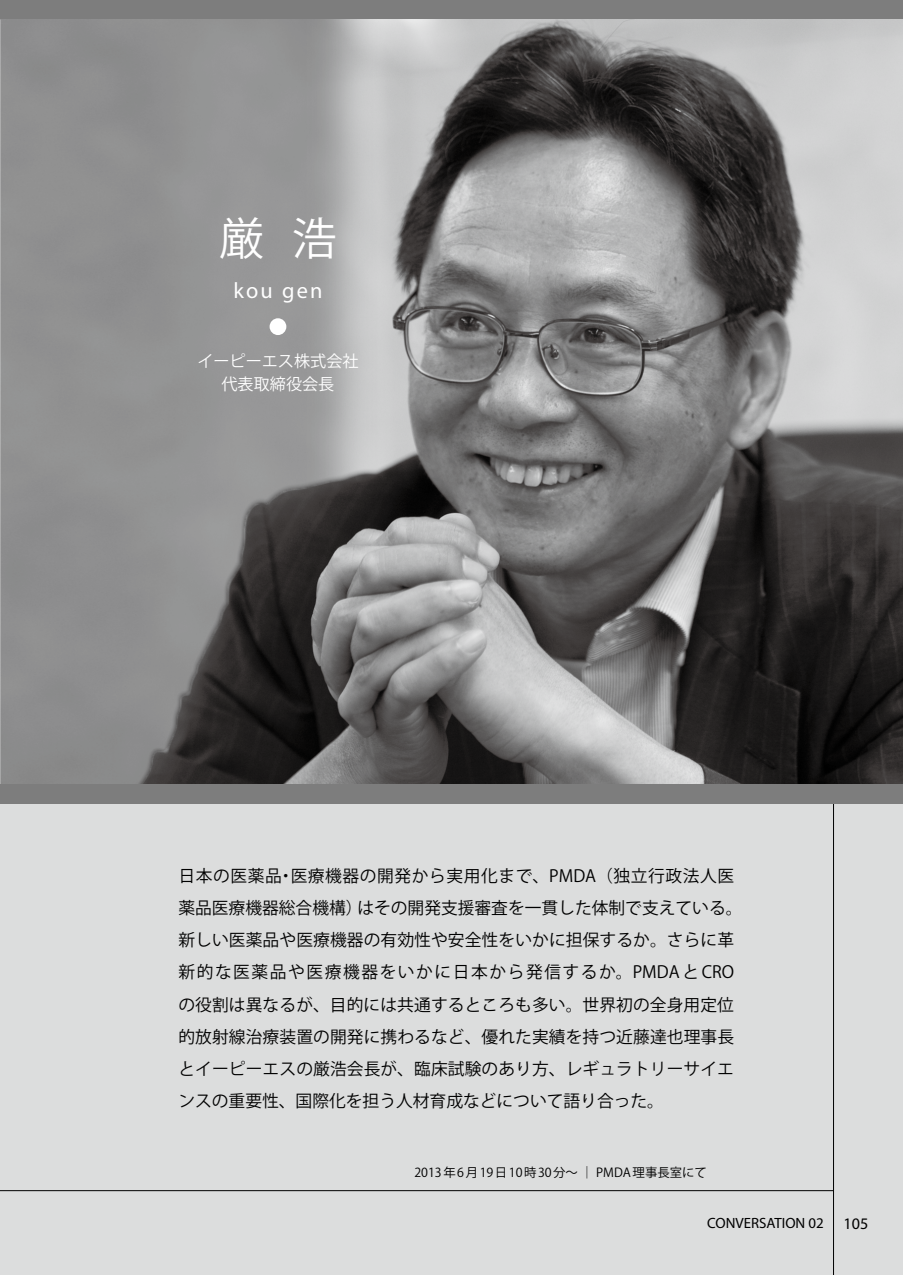
<style>
.page{position:relative;width:903px;height:1275px;background:#fff}
.page>*{position:absolute;margin:0;border:0;box-sizing:border-box;transform-origin:0 0}
.t1{font:44.62px "Koz Go Pr 6 N";color:#fff}
.t2{font:22.4px "Myriad Pro";letter-spacing:.1em;color:#fff}
.t3{font:16.8px/32.2px "Koz Go Pr 6 N";letter-spacing:.005em;color:#000}
.t4{font:16.1px/23.6px "Koz Go Pr 6 N";color:#fff;text-align:center}
.t5{font:14.88px "Myriad Pro";color:#000}
.t6{font:12.42px "Koz Go Pr 6 N";color:#000}
.s1{font-size:16.1px}
</style>
<div class="page">
<div style="left:0;top:764px;width:903px;height:511px;background:#dcdddd"></div>
<hr style="left:833px;top:99px;width:1px;height:1176px;background:#000">
<hr style="left:0;top:1190px;width:833px;height:1px;background:#000">
<div style="left:0;top:0;width:903px;height:20px;background:#7d7d7d"></div>
<img style="left:1px;top:20px;width:902px;height:764px">
<img style="left:0;top:20px;width:1px;height:784px">
<div style="left:270px;top:318px;width:16px;height:17px;background:#fff;border-radius:50%"></div>
<div style="left:0;top:784px;width:903px;height:20px;background:#7d7d7d"></div>
<h1 class="t1" style="left:219px;top:214px;width:119px">厳 浩</h1>
<h2 class="t2" style="left:233px;top:277px;width:91px">kou gen</h2>
<p class="t4" style="left:197px;top:349px;width:163px">イーピーエス株式会社代表取締役会長</p>
<p class="t3" style="left:178px;top:860px;width:565px">日本の医薬品・医療機器の開発から実用化まで、PMDA（独立行政法人医薬品医療機器総合機構）はその開発支援審査を一貫した体制で支えている。新しい医薬品や医療機器の有効性や安全性をいかに担保するか。さらに革新的な医薬品や医療機器をいかに日本から発信するか。PMDAとCROの役割は異なるが、目的には共通するところも多い。世界初の全身用定位的放射線治療装置の開発に携わるなど、優れた実績を持つ近藤達也理事長とイーピーエスの厳浩会長が、臨床試験のあり方、レギュラトリーサイエンスの重要性、国際化を担う人材育成などについて語り合った。</p>
<p class="t6" style="left:414px;top:1165px;width:294px">2013 年 6 月 19 日 10 時 30 分～ ｜ PMDA 理事長室にて</p>
<p class="t5" style="left:707px;top:1214px;width:163px">CONVERSATION 02 <span class="s1">105</span></p>
</div>
